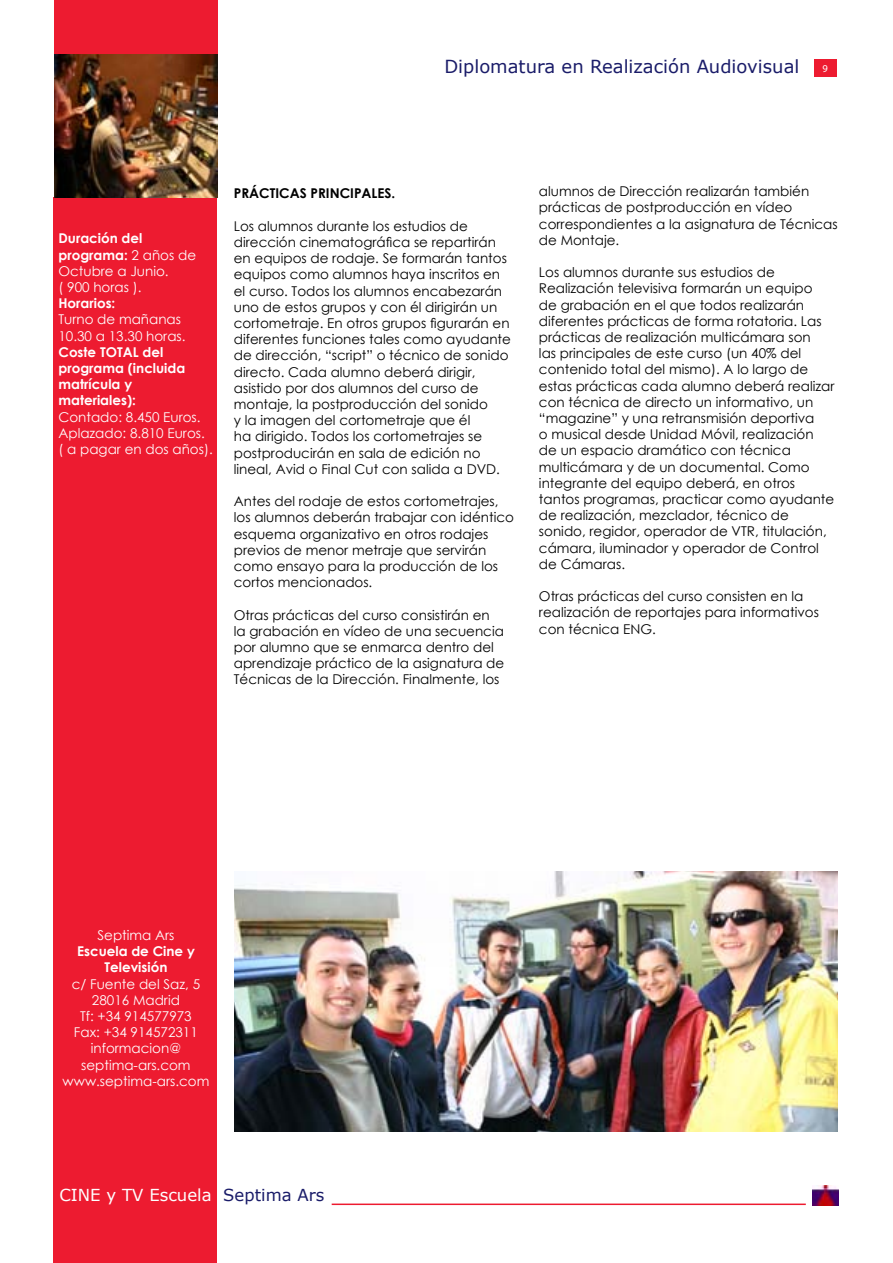
<style>
.page{position:relative;width:893px;height:1263px;background:#fff}
.page>*{position:absolute;margin:0;border:0;box-sizing:border-box;transform-origin:0 0}
.t1{font:18px "Verdana";color:#1a1c69}
.t2{font:16.5px "Verdana";color:#fff}
.t3{font:13.5px/16.2px "Century Gothic";color:#000}
.t4{font:13.5px/16.2px "Century Gothic";color:#fff}
.t5{font:700 13.5px/16.2px "Century Gothic";color:#fff}
.t6{font:700 13.5px "Century Gothic";color:#000}
.t7{font:10.5px "Myriad Pro";color:#fff}
.s1{font-weight:700}
.s2{color:#1a1c69}
</style>
<div class="page">
<div style="left:54px;top:198px;width:163px;height:1065px;background:#ed1b30"></div>
<div style="left:814px;top:59px;width:23px;height:18px;background:#ed1b30"></div>
<div style="left:54px;top:0;width:163px;height:54px;background:#ed1b30"></div>
<hr style="left:332px;top:1203px;width:474px;height:2px;background:#ed1b30">
<img style="left:812px;top:1185px;width:27px;height:21px">
<img style="left:54px;top:54px;width:163px;height:143px">
<img style="left:235px;top:872px;width:603px;height:259px">
<h1 class="t1" style="left:444px;top:54px;width:357px">Diplomatura en Realización Audiovisual</h1>
<p class="t7" style="left:823px;top:62px;width:7px">9</p>
<p class="t4" style="left:58px;top:230px;width:139px"><span class="s1">Duración del programa:</span> 2 años de<br>Octubre a Junio.<br>( 900 horas ).</p>
<p class="t5" style="left:58px;top:294px;width:58px">Horarios:</p>
<p class="t4" style="left:58px;top:311px;width:129px">Turno de mañanas<br>10.30 a 13.30 horas.</p>
<p class="t5" style="left:58px;top:343px;width:128px">Coste TOTAL del programa (incluida matrícula y materiales):</p>
<p class="t4" style="left:58px;top:408px;width:156px">Contado: 8.450 Euros.<br>Aplazado: 8.810 Euros. ( a pagar en dos años).</p>
<p class="t6" style="left:234px;top:183px;width:163px">PRÁCTICAS PRINCIPALES.</p>
<p class="t3" style="left:234px;top:217px;width:279px">Los alumnos durante los estudios de dirección cinematográfica se repartirán en equipos de rodaje. Se formarán tantos equipos como alumnos haya inscritos en el curso. Todos los alumnos encabezarán uno de estos grupos y con él dirigirán un cortometraje. En otros grupos figurarán en diferentes funciones tales como ayudante de dirección, “script” o técnico de sonido directo. Cada alumno deberá dirigir, asistido por dos alumnos del curso de montaje, la postproducción del sonido<br>y la imagen del cortometraje que él<br>ha dirigido. Todos los cortometrajes se postproducirán en sala de edición no lineal, Avid o Final Cut con salida a DVD.</p>
<p class="t3" style="left:234px;top:493px;width:282px">Antes del rodaje de estos cortometrajes, los alumnos deberán trabajar con idéntico esquema organizativo en otros rodajes previos de menor metraje que servirán como ensayo para la producción de los cortos mencionados.</p>
<p class="t3" style="left:234px;top:606px;width:272px">Otras prácticas del curso consistirán en la grabación en vídeo de una secuencia por alumno que se enmarca dentro del aprendizaje práctico de la asignatura de Técnicas de la Dirección. Finalmente, los</p>
<p class="t3" style="left:539px;top:183px;width:300px">alumnos de Dirección realizarán también prácticas de postproducción en vídeo correspondientes a la asignatura de Técnicas de Montaje.</p>
<p class="t3" style="left:539px;top:264px;width:297px">Los alumnos durante sus estudios de Realización televisiva formarán un equipo<br>de grabación en el que todos realizarán diferentes prácticas de forma rotatoria. Las prácticas de realización multicámara son<br>las principales de este curso (un 40% del contenido total del mismo). A lo largo de estas prácticas cada alumno deberá realizar con técnica de directo un informativo, un “magazine” y una retransmisión deportiva<br>o musical desde Unidad Móvil, realización de un espacio dramático con técnica multicámara y de un documental. Como integrante del equipo deberá, en otros tantos programas, practicar como ayudante de realización, mezclador, técnico de sonido, regidor, operador de VTR, titulación, cámara, iluminador y operador de Control de Cámaras.</p>
<p class="t3" style="left:539px;top:588px;width:281px">Otras prácticas del curso consisten en la realización de reportajes para informativos con técnica ENG.</p>
<p class="t4" style="left:98px;top:927px;width:78px">Septima Ars</p>
<p class="t5" style="left:77px;top:942px;width:119px;text-align:center">Escuela de Cine y<br>Televisión</p>
<p class="t4" style="left:63px;top:975px;width:148px;text-align:center">c/ Fuente del Saz, 5<br>28016 Madrid<br>Tf: +34 914577973<br>Fax: +34 914572311 informacion@ septima-ars.com www.septima-ars.com</p>
<p class="t2" style="left:59px;top:1184px;width:266px">CINE y TV Escuela <span class="s2">Septima Ars</span></p>
</div>
